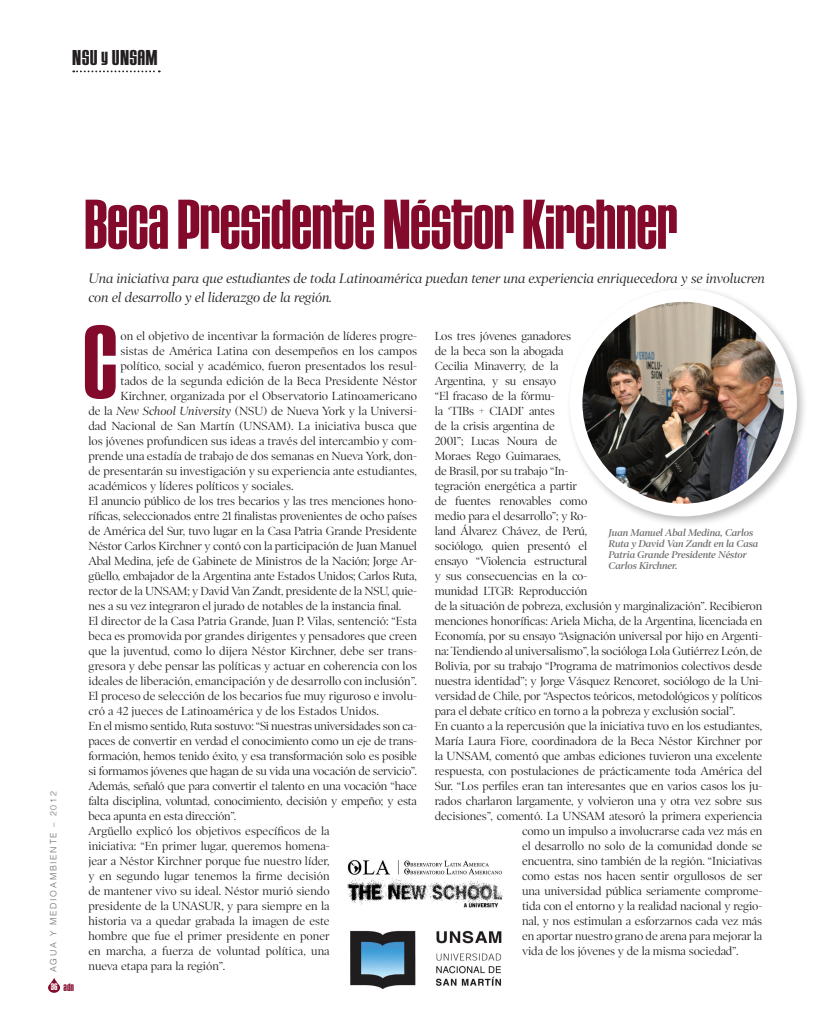
<style>
.page{position:relative;width:818px;height:1031px;background:#fff}
.page>*{position:absolute;margin:0;border:0;box-sizing:border-box;transform-origin:0 0}
.t1{font:108.62px "Guide Gothic Bold Four";color:#830a2b;scale:.95 1}
.t2{font:73.62px "Guide Gothic Bold Four";letter-spacing:-.02em;color:#830a2b;scale:.95 1}
.t3{font:22.5px "Guide Gothic Bold Four";letter-spacing:.01em;color:#231f20}
.t4{font:italic 13.75px/18.8px "Poynter OS Display";letter-spacing:-.01em;color:#231f20}
.t5{font:11.88px "Poynter OS Display";letter-spacing:-.015em;color:#231f20}
.t6{font:11.25px "Guide Gothic Bold Four";color:#830a2b}
.t7{font:italic 600 10px/11.2px "Poynter OS Display";letter-spacing:-.01em;color:#6c6d70}
.t8{font:300 8.75px "Helvetica";letter-spacing:.2em;color:#6c6d70}
.s1{font-size:10px;color:#fff}
.s2{font-style:italic}
</style>
<div class="page">
<svg style="left:48px;top:977px;width:12px;height:15px"></svg>
<svg style="left:72px;top:70px;width:88px;height:2px"></svg>
<div style="left:566px;top:285px;width:242px;height:242px;background:#231f20;opacity:.3"></div>
<img style="left:576px;top:300px;width:214px;height:205px">
<div style="left:570px;top:289px;width:227px;height:227px;border:13px solid #fff;border-radius:50%"></div>
<img style="left:350px;top:930px;width:152px;height:60px">
<img style="left:347px;top:860px;width:157px;height:47px">
<h3 class="t3" style="left:72px;top:45px;width:87px">NSU y Unsam</h3>
<p class="t8" style="left:48px;top:972px;width:182px;rotate:-90deg">Agua y medioambiente – 2012</p>
<p class="t6" style="left:51px;top:980px;width:25px"><span class="s1">36</span> adn</p>
<h2 class="t2" style="left:84px;top:181px;width:627px">Beca Presidente Néstor Kirchner</h2>
<p class="t4" style="left:88px;top:269px;width:678px">Una iniciativa para que estudiantes de toda Latinoamérica puedan tener una experiencia enriquecedora y se involucren con el desarrollo y el liderazgo de la región.</p>
<h1 class="t1" style="left:82px;top:298px;width:40px">C</h1>
<p class="t5" style="left:435px;top:329px;width:138px">Los tres jóvenes ganadores</p>
<p class="t5" style="left:435px;top:344px;width:130px">de la beca son la abogada</p>
<p class="t5" style="left:435px;top:359px;width:125px">Cecilia Minaverry, de la</p>
<p class="t5" style="left:435px;top:374px;width:123px">Argentina, y su ensayo</p>
<p class="t5" style="left:435px;top:389px;width:121px">“El fracaso de la fórmu-</p>
<p class="t5" style="left:435px;top:404px;width:121px">la ‘TIBs + CIADI’ antes</p>
<p class="t5" style="left:435px;top:419px;width:121px">de la crisis argentina de</p>
<p class="t5" style="left:435px;top:434px;width:124px">2001”; Lucas Noura de</p>
<p class="t5" style="left:435px;top:449px;width:128px">Moraes Rego Guimaraes,</p>
<p class="t5" style="left:435px;top:464px;width:135px">de Brasil, por su trabajo “In-</p>
<p class="t5" style="left:435px;top:479px;width:144px">tegración energética a partir</p>
<p class="t5" style="left:435px;top:494px;width:154px">de fuentes renovables como</p>
<p class="t5" style="left:435px;top:509px;width:154px">medio para el desarrollo”; y Ro-</p>
<p class="t5" style="left:435px;top:524px;width:154px">land Álvarez Chávez, de Perú,</p>
<p class="t5" style="left:435px;top:539px;width:154px">sociólogo, quien presentó el</p>
<p class="t5" style="left:435px;top:554px;width:154px">ensayo “Violencia estructural</p>
<p class="t5" style="left:435px;top:569px;width:154px">y sus consecuencias en la co-</p>
<p class="t5" style="left:435px;top:584px;width:154px">munidad LTGB: Reproducción</p>
<p class="t5" style="left:435px;top:599px;width:329px">de la situación de pobreza, exclusión y marginalización”. Recibieron</p>
<p class="t5" style="left:435px;top:614px;width:329px">menciones honoríficas: Ariela Micha, de la Argentina, licenciada en</p>
<p class="t5" style="left:435px;top:629px;width:329px">Economía, por su ensayo “Asignación universal por hijo en Argenti-</p>
<p class="t5" style="left:435px;top:644px;width:329px">na: Tendiendo al universalismo”, la socióloga Lola Gutiérrez León, de</p>
<p class="t5" style="left:435px;top:659px;width:329px">Bolivia, por su trabajo “Programa de matrimonios colectivos desde</p>
<p class="t5" style="left:435px;top:674px;width:329px">nuestra identidad”; y Jorge Vásquez Rencoret, sociólogo de la Uni-</p>
<p class="t5" style="left:435px;top:689px;width:329px">versidad de Chile, por “Aspectos teóricos, metodológicos y políticos</p>
<p class="t5" style="left:435px;top:704px;width:302px">para el debate crítico en torno a la pobreza y exclusión social”.</p>
<p class="t5" style="left:435px;top:719px;width:329px">En cuanto a la repercusión que la iniciativa tuvo en los estudiantes,</p>
<p class="t5" style="left:435px;top:734px;width:329px">María Laura Fiore, coordinadora de la Beca Néstor Kirchner por</p>
<p class="t5" style="left:435px;top:749px;width:329px">la UNSAM, comentó que ambas ediciones tuvieron una excelente</p>
<p class="t5" style="left:435px;top:764px;width:329px">respuesta, con postulaciones de prácticamente toda América del</p>
<p class="t5" style="left:435px;top:779px;width:329px">Sur. “Los perfiles eran tan interesantes que en varios casos los ju-</p>
<p class="t5" style="left:435px;top:794px;width:329px">rados charlaron largamente, y volvieron una y otra vez sobre sus</p>
<p class="t5" style="left:435px;top:809px;width:329px">decisiones”, comentó. La UNSAM atesoró la primera experiencia</p>
<p class="t5" style="left:522px;top:824px;width:242px">como un impulso a involucrarse cada vez más en</p>
<p class="t5" style="left:522px;top:839px;width:242px">el desarrollo no solo de la comunidad donde se</p>
<p class="t5" style="left:522px;top:854px;width:242px">encuentra, sino también de la región. “Iniciativas</p>
<p class="t5" style="left:522px;top:869px;width:242px">como estas nos hacen sentir orgullosos de ser</p>
<p class="t5" style="left:522px;top:884px;width:242px">una universidad pública seriamente comprome-</p>
<p class="t5" style="left:522px;top:899px;width:242px">tida con el entorno y la realidad nacional y regio-</p>
<p class="t5" style="left:522px;top:914px;width:242px">nal, y nos estimulan a esforzarnos cada vez más</p>
<p class="t5" style="left:522px;top:929px;width:242px">en aportar nuestro grano de arena para mejorar la</p>
<p class="t5" style="left:522px;top:944px;width:218px">vida de los jóvenes y de la misma sociedad”.</p>
<p class="t5" style="left:121px;top:329px;width:298px">on el objetivo de incentivar la formación de líderes progre-</p>
<p class="t5" style="left:121px;top:344px;width:298px">sistas de América Latina con desempeños en los campos</p>
<p class="t5" style="left:121px;top:359px;width:298px">político, social y académico, fueron presentados los resul-</p>
<p class="t5" style="left:121px;top:374px;width:298px">tados de la segunda edición de la Beca Presidente Néstor</p>
<p class="t5" style="left:121px;top:389px;width:298px">Kirchner, organizada por el Observatorio Latinoamericano</p>
<p class="t5" style="left:88px;top:404px;width:330px">de la <span class="s2">New School University</span> (NSU) de Nueva York y la Universi-</p>
<p class="t5" style="left:88px;top:419px;width:330px">dad Nacional de San Martín (UNSAM). La iniciativa busca que</p>
<p class="t5" style="left:88px;top:434px;width:330px">los jóvenes profundicen sus ideas a través del intercambio y com-</p>
<p class="t5" style="left:88px;top:449px;width:330px">prende una estadía de trabajo de dos semanas en Nueva York, don-</p>
<p class="t5" style="left:88px;top:464px;width:330px">de presentarán su investigación y su experiencia ante estudiantes,</p>
<p class="t5" style="left:88px;top:479px;width:207px">académicos y líderes políticos y sociales.</p>
<p class="t5" style="left:88px;top:494px;width:330px">El anuncio público de los tres becarios y las tres menciones hono-</p>
<p class="t5" style="left:88px;top:509px;width:330px">ríficas, seleccionados entre 21 finalistas provenientes de ocho países</p>
<p class="t5" style="left:88px;top:524px;width:330px">de América del Sur, tuvo lugar en la Casa Patria Grande Presidente</p>
<p class="t5" style="left:88px;top:539px;width:330px">Néstor Carlos Kirchner y contó con la participación de Juan Manuel</p>
<p class="t5" style="left:88px;top:554px;width:330px">Abal Medina, jefe de Gabinete de Ministros de la Nación; Jorge Ar-</p>
<p class="t5" style="left:88px;top:569px;width:330px">güello, embajador de la Argentina ante Estados Unidos; Carlos Ruta,</p>
<p class="t5" style="left:88px;top:584px;width:330px">rector de la UNSAM; y David Van Zandt, presidente de la NSU, quie-</p>
<p class="t5" style="left:88px;top:599px;width:314px">nes a su vez integraron el jurado de notables de la instancia final.</p>
<p class="t5" style="left:88px;top:614px;width:330px">El director de la Casa Patria Grande, Juan P. Vilas, sentenció: “Esta</p>
<p class="t5" style="left:88px;top:629px;width:330px">beca es promovida por grandes dirigentes y pensadores que creen</p>
<p class="t5" style="left:88px;top:644px;width:330px">que la juventud, como lo dijera Néstor Kirchner, debe ser trans-</p>
<p class="t5" style="left:88px;top:659px;width:330px">gresora y debe pensar las políticas y actuar en coherencia con los</p>
<p class="t5" style="left:88px;top:674px;width:330px">ideales de liberación, emancipación y de desarrollo con inclusión”.</p>
<p class="t5" style="left:88px;top:689px;width:330px">El proceso de selección de los becarios fue muy riguroso e involu-</p>
<p class="t5" style="left:88px;top:704px;width:292px">cró a 42 jueces de Latinoamérica y de los Estados Unidos.</p>
<p class="t5" style="left:88px;top:719px;width:330px">En el mismo sentido, Ruta sostuvo: “Si nuestras universidades son ca-</p>
<p class="t5" style="left:88px;top:734px;width:330px">paces de convertir en verdad el conocimiento como un eje de trans-</p>
<p class="t5" style="left:88px;top:749px;width:330px">formación, hemos tenido éxito, y esa transformación solo es posible</p>
<p class="t5" style="left:88px;top:764px;width:330px">si formamos jóvenes que hagan de su vida una vocación de servicio”.</p>
<p class="t5" style="left:88px;top:779px;width:330px">Además, señaló que para convertir el talento en una vocación “hace</p>
<p class="t5" style="left:88px;top:794px;width:330px">falta disciplina, voluntad, conocimiento, decisión y empeño; y esta</p>
<p class="t5" style="left:88px;top:809px;width:149px">beca apunta en esta dirección”.</p>
<p class="t5" style="left:88px;top:824px;width:243px">Argüello explicó los objetivos específicos de la</p>
<p class="t5" style="left:88px;top:839px;width:243px">iniciativa: “En primer lugar, queremos homena-</p>
<p class="t5" style="left:88px;top:854px;width:243px">jear a Néstor Kirchner porque fue nuestro líder,</p>
<p class="t5" style="left:88px;top:869px;width:243px">y en segundo lugar tenemos la firme decisión</p>
<p class="t5" style="left:88px;top:884px;width:243px">de mantener vivo su ideal. Néstor murió siendo</p>
<p class="t5" style="left:88px;top:899px;width:243px">presidente de la UNASUR, y para siempre en la</p>
<p class="t5" style="left:88px;top:914px;width:243px">historia va a quedar grabada la imagen de este</p>
<p class="t5" style="left:88px;top:929px;width:243px">hombre que fue el primer presidente en poner</p>
<p class="t5" style="left:88px;top:944px;width:243px">en marcha, a fuerza de voluntad política, una</p>
<p class="t5" style="left:88px;top:959px;width:138px">nueva etapa para la región”.</p>
<p class="t7" style="left:609px;top:526px;width:151px">Juan Manuel Abal Medina, Carlos<br>Ruta y David Van Zandt en la Casa<br>Patria Grande Presidente Néstor<br>Carlos Kirchner.</p>
</div>
